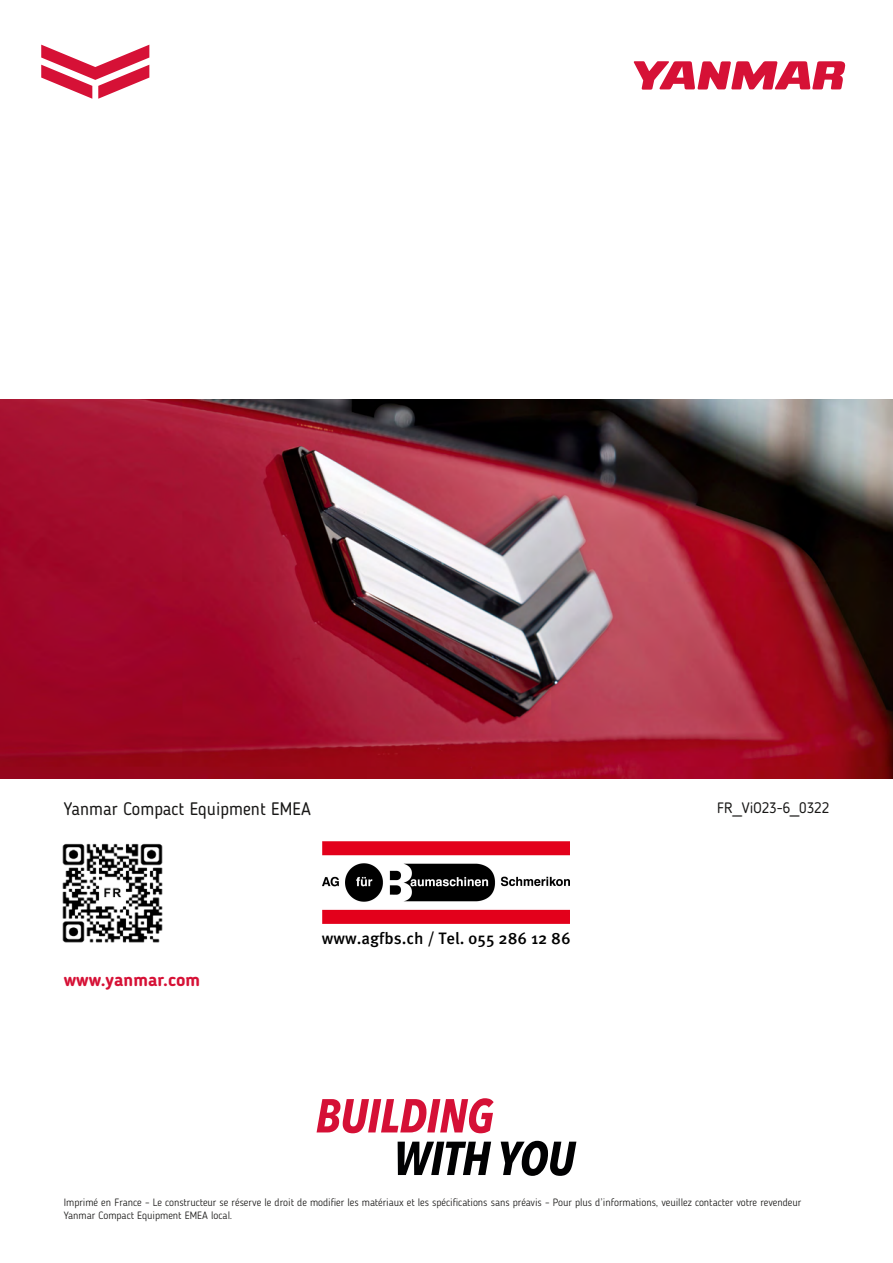
<style>
.page{position:relative;width:893px;height:1263px;background:#fff}
.page>*{position:absolute;margin:0;border:0;box-sizing:border-box;transform-origin:0 0}
.t1{font:18px "Blogger Sans";color:#181716}
.t2{font:700 18px "Blogger Sans";color:#d61136}
.t3{font:500 16.5px "Meta Pro";color:#000}
.t4{font:15px "Blogger Sans";color:#181716}
.t5{font:300 10.5px/13.5px "Blogger Sans";color:#181716}
</style>
<div class="page">
<svg style="left:317px;top:1098px;width:177px;height:35px"></svg>
<svg style="left:398px;top:1142px;width:93px;height:33px"></svg>
<svg style="left:501px;top:1141px;width:75px;height:35px"></svg>
<svg style="left:634px;top:61px;width:212px;height:29px"></svg>
<svg style="left:41px;top:45px;width:108px;height:54px"></svg>
<img style="left:0;top:399px;width:893px;height:380px">
<img style="left:62px;top:843px;width:101px;height:100px">
<img style="left:322px;top:841px;width:247px;height:82px">
<h1 class="t1" style="left:64px;top:798px;width:249px">Yanmar Compact Equipment EMEA</h1>
<h3 class="t4" style="left:717px;top:799px;width:114px">FR_ViO23-6_0322</h3>
<h1 class="t2" style="left:64px;top:969px;width:138px">www.yanmar.com</h1>
<h2 class="t3" style="left:322px;top:925px;width:251px">www.agfbs.ch / Tel. 055 286 12 86</h2>
<p class="t5" style="left:64px;top:1195px;width:739px">Imprimé en France – Le constructeur se réserve le droit de modifier les matériaux et les spécifications sans préavis – Pour plus d’informations, veuillez contacter votre revendeur<br>Yanmar Compact Equipment EMEA local.</p>
</div>
